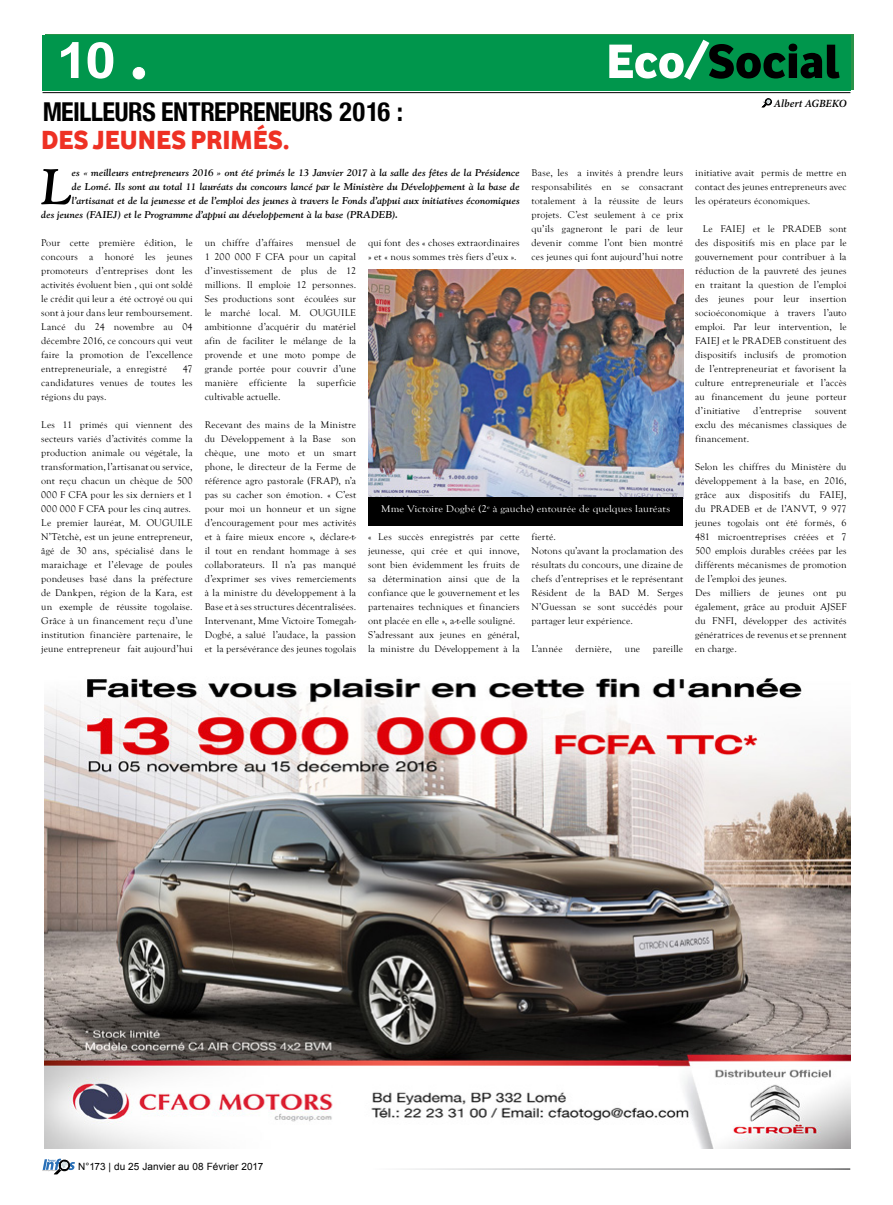
<style>
.page{position:relative;width:893px;height:1205px;background:#fff}
.page>*{position:absolute;margin:0;border:0;box-sizing:border-box;transform-origin:0 0}
.t1{font:50px "Vodafone Ex B";letter-spacing:-.01em;color:#000}
.t2{font:700 50px "Arial";color:#fff;scale:1.11 1}
.t3{font:italic 700 50px "Goudy Old Style";color:#000}
.t4{font:27px "Vodafone Ex B";color:#ee3124}
.t5{font:700 26px "Context Reprise Cond SSK";letter-spacing:-.01em;color:#000}
.t6{font:italic 600 11px "Minion Pro";color:#000}
.t7{font:10px/14px "Goudy Old Style T";letter-spacing:.01em;color:#000;text-align:justify}
.t8{font:italic 700 10px "Goudy Old Style";letter-spacing:.015em;color:#000}
.t9{font:10px "Goudy Old Style T";letter-spacing:.01em;color:#fff;scale:1.11 1}
.t10{font:10px "Arial";letter-spacing:.01em;color:#000}
.s1{color:#fff}
</style>
<div class="page">
<svg style="left:46px;top:34px;width:808px;height:56px"></svg>
<div style="left:42px;top:35px;width:808px;height:55px;background:#00964c"></div>
<img style="left:368px;top:270px;width:315px;height:227px">
<div style="left:368px;top:497px;width:315px;height:28px;background:#000"></div>
<img style="left:45px;top:678px;width:805px;height:470px">
<svg style="left:763px;top:99px;width:8px;height:8px"></svg>
<hr style="left:43px;top:92px;width:807px;height:1px;background:#000">
<svg style="left:43px;top:1158px;width:32px;height:16px"></svg>
<div style="left:133px;top:67px;width:12px;height:12px;background:#fff;border-radius:50%"></div>
<div style="left:133px;top:67px;width:12px;height:12px;border:1px solid #fff;border-radius:50%"></div>
<h1 class="t2" style="left:57px;top:25px;width:55px">10</h1>
<h1 class="t1" style="left:606px;top:30px;width:236px"><span class="s1">ECO/</span>SOCIAL</h1>
<h3 class="t5" style="left:43px;top:96px;width:75px">MEILLEURS</h3>
<h3 class="t5" style="left:162px;top:96px;width:132px">ENTREPRENEURS</h3>
<h3 class="t5" style="left:339px;top:96px;width:66px">2016 :</h3>
<h2 class="t4" style="left:41px;top:123px;width:250px">DES JEUNES PRIMÉS.</h2>
<h1 class="t3" style="left:41px;top:155px;width:32px">L</h1>
<p class="t8" style="left:72px;top:166px;width:449px">es « meilleurs entrepreneurs 2016 » ont été primés le 13 Janvier 2017 à la salle des fêtes de la Présidence</p>
<p class="t7" style="left:532px;top:166px;width:153px">Base, les a invités à prendre leurs responsabilités en se consacrant totalement à la réussite de leurs projets. C’est seulement à ce prix qu’ils gagneront le pari de leur devenir comme l’ont bien montré ces jeunes qui font aujourd’hui notre</p>
<p class="t8" style="left:72px;top:180px;width:449px">de Lomé. Ils sont au total 11 lauréats du concours lancé par le Ministère du Développement à la base de</p>
<p class="t8" style="left:72px;top:194px;width:449px">l’artisanat et de la jeunesse et de l’emploi des jeunes à travers le Fonds d’appui aux initiatives économiques</p>
<p class="t8" style="left:41px;top:208px;width:358px">des jeunes (FAIEJ) et le Programme d’appui au développement à la base (PRADEB).</p>
<p class="t7" style="left:41px;top:236px;width:153px">Pour cette première édition, le concours a honoré les jeunes promoteurs d’entreprises dont les activités évoluent bien , qui ont soldé le crédit qui leur a été octroyé ou qui sont à jour dans leur remboursement.<br>Lancé du 24 novembre au 04 décembre 2016, ce concours qui veut faire la promotion de l’excellence entrepreneuriale, a enregistré</p>
<p class="t7" style="left:205px;top:236px;width:153px;text-indent:102px">mensuel de 1 200 000 F CFA pour un capital d’investissement de plus de 12 millions. Il emploie 12 personnes.<br>Ses productions sont écoulées sur le marché local. M. OUGUILE ambitionne d’acquérir du matériel afin de faciliter le mélange de la provende et une moto pompe de grande portée pour couvrir d’une manière efficiente la superficie cultivable actuelle.</p>
<p class="t7" style="left:205px;top:418px;width:153px">Recevant des mains de la Ministre du Développement à la Base son chèque, une moto et un smart phone, le directeur de la Ferme de référence agro pastorale (FRAP), n’a pas su cacher son émotion. « C’est pour moi un honneur et un signe d’encouragement pour mes activités et à faire mieux encore », déclare-t&shy;il tout en rendant hommage à ses collaborateurs. Il n’a pas manqué d’exprimer ses vives remerciements à la ministre du développement à la Base et à ses structures décentralisées.<br>Intervenant, Mme Victoire Tomegah-Dogbé, a salué l’audace, la passion et la persévérance des jeunes togolais</p>
<p class="t7" style="left:205px;top:236px;width:90px">un chiffre d’affaires</p>
<p class="t7" style="left:368px;top:236px;width:153px">qui font des « choses extraordinaires » et « nous sommes très fiers d’eux ».</p>
<p class="t7" style="left:41px;top:362px;width:153px;text-indent:142px">47 candidatures venues de toutes les régions du pays.</p>
<p class="t7" style="left:41px;top:418px;width:153px;text-align:left">Les 11 primés qui viennent des secteurs variés d’activités comme la production animale ou végétale, la transformation, l’artisanat ou service, ont reçu chacun un chèque de 500<br>000 F CFA pour les six derniers et 1<br>000 000 F CFA pour les cinq autres.<br>Le premier lauréat, M. OUGUILE N’Tètchè, est un jeune entrepreneur, âgé de 30 ans, spécialisé dans le maraichage et l’élevage de poules pondeuses basé dans la préfecture de Dankpen, région de la Kara, est un exemple de réussite togolaise.<br>Grâce à un financement reçu d’une institution financière partenaire, le jeune entrepreneur fait aujourd’hui</p>
<p class="t9" style="left:381px;top:503px;width:262px">Mme Victoire Dogbé (2<sup>e</sup> à gauche) entourée de quelques lauréats</p>
<p class="t7" style="left:532px;top:530px;width:153px;text-align:left">fierté.<br>Notons qu’avant la proclamation des résultats du concours, une dizaine de chefs d’entreprises et le représentant<br>Résident de la BAD M. Serges<br>N’Guessan se sont succédés pour partager leur expérience.</p>
<p class="t7" style="left:532px;top:642px;width:32px">L’année</p>
<p class="t7" style="left:575px;top:642px;width:38px">dernière,</p>
<p class="t7" style="left:625px;top:642px;width:17px">une</p>
<p class="t7" style="left:653px;top:642px;width:32px">pareille</p>
<p class="t7" style="left:368px;top:530px;width:153px;text-align:left">« Les succès enregistrés par cette jeunesse, qui crée et qui innove, sont bien évidemment les fruits de sa détermination ainsi que de la confiance que le gouvernement et les partenaires techniques et financiers ont placée en elle », a-t-elle souligné.<br>S’adressant aux jeunes en général, la ministre du Développement à la</p>
<p class="t6" style="left:774px;top:96px;width:74px">Albert AGBEKO</p>
<p class="t7" style="left:695px;top:166px;width:153px">initiative avait permis de mettre en contact des jeunes entrepreneurs avec les opérateurs économiques.</p>
<p class="t7" style="left:695px;top:222px;width:153px;text-indent:8px">Le FAIEJ et le PRADEB sont des dispositifs mis en place par le gouvernement pour contribuer à la réduction de la pauvreté des jeunes en traitant la question de l’emploi des jeunes pour leur insertion socioéconomique à travers l’auto emploi. Par leur intervention, le FAIEJ et le PRADEB constituent des dispositifs inclusifs de promotion de l’entrepreneuriat et favorisent la culture entrepreneuriale et l’accès au financement du jeune porteur d’initiative</p>
<p class="t7" style="left:753px;top:404px;width:50px">d’entreprise</p>
<p class="t7" style="left:695px;top:404px;width:153px;text-indent:120px">souvent exclu des mécanismes classiques de financement.</p>
<p class="t7" style="left:695px;top:460px;width:153px;text-align:left">Selon les chiffres du Ministère du développement à la base, en 2016, grâce aux dispositifs du FAIEJ, du PRADEB et de l’ANVT, 9 977 jeunes togolais ont été formés, 6<br>481 microentreprises créées et 7<br>500 emplois durables créées par les différents mécanismes de promotion de l’emploi des jeunes.<br>Des milliers de jeunes ont pu également, grâce au produit AJSEF du FNFI, développer des activités génératrices de revenus et se prennent en charge.</p>
<p class="t10" style="left:78px;top:1160px;width:187px">N°173 | du 25 Janvier au 08 Février 2017</p>
</div>
